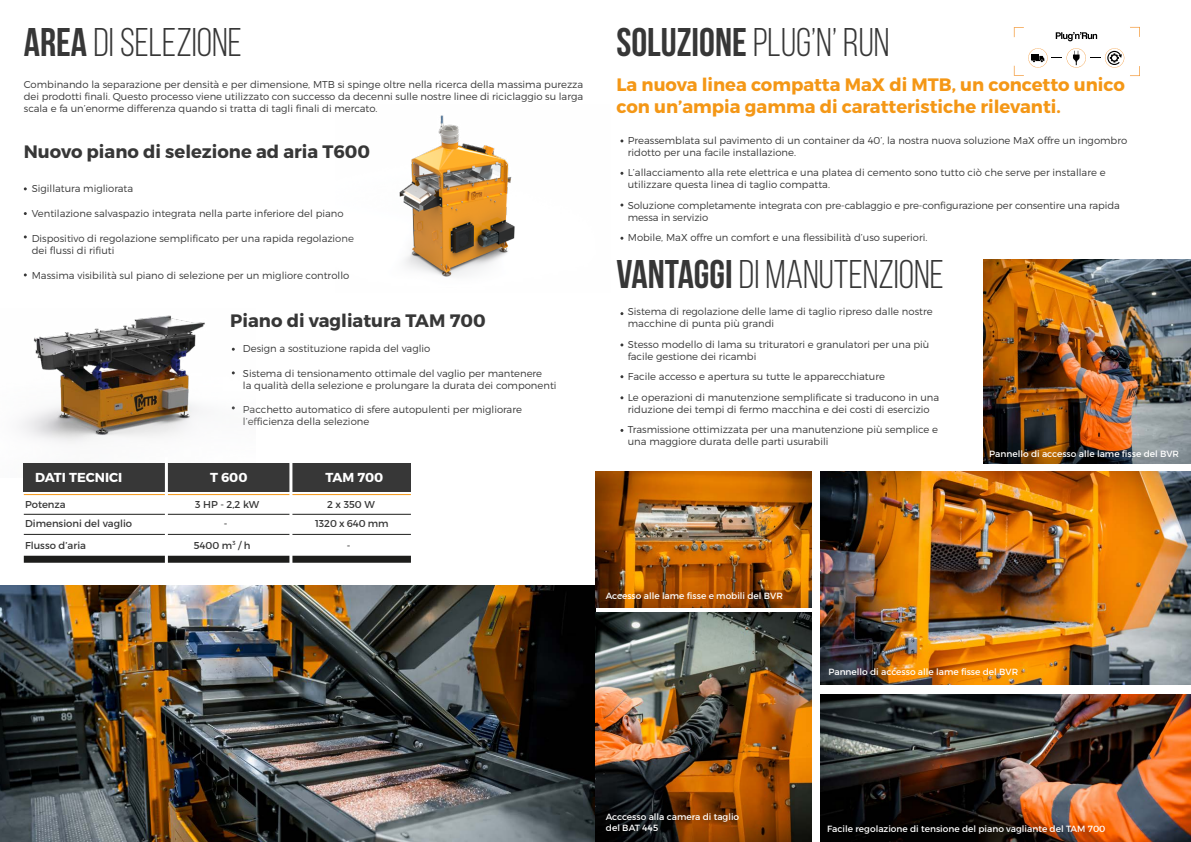
<style>
.page{position:relative;width:1191px;height:842px;background:#fff}
.page>*{position:absolute;margin:0;border:0;box-sizing:border-box;transform-origin:0 0}
.t1{font:40px "Bebas Neue";color:#373737}
.t2{font:700 18px/21.6px "Montserrat";color:#f49716}
.t3{font:700 18px "Montserrat";color:#373737}
.t4{font:700 13px "Montserrat";color:#fff}
.t5{font:300 10px/12px "Montserrat";color:#373737}
.t6{font:10px "Montserrat";color:#373737}
.t7{font:9px/10.8px "Montserrat";color:#fff}
.s1{font-weight:700}
</style>
<div class="page">
<img style="left:399px;top:115px;width:116px;height:162px">
<img style="left:0;top:585px;width:595px;height:257px">
<img style="left:21px;top:315px;width:214px;height:163px">
<img style="left:984px;top:260px;width:207px;height:203px">
<img style="left:820px;top:471px;width:371px;height:214px">
<img style="left:595px;top:471px;width:216px;height:136px">
<img style="left:595px;top:612px;width:216px;height:230px">
<img style="left:820px;top:694px;width:371px;height:148px">
<div style="left:24px;top:463px;width:387px;height:28px;background:#373737"></div>
<hr style="left:24px;top:494px;width:387px;height:1px;background:#f49716">
<hr style="left:24px;top:534px;width:387px;height:1px;background:#1d1d1b">
<hr style="left:24px;top:514px;width:387px;height:1px;background:#1d1d1b">
<div style="left:24px;top:556px;width:387px;height:7px;background:#1d1d1b"></div>
<hr style="left:165px;top:457px;width:3px;height:111px;background:#fff">
<hr style="left:289px;top:457px;width:3px;height:111px;background:#fff">
<svg style="left:1055px;top:32px;width:42px;height:9px"></svg>
<svg style="left:1014px;top:27px;width:9px;height:10px"></svg>
<svg style="left:1130px;top:27px;width:10px;height:10px"></svg>
<svg style="left:1130px;top:66px;width:10px;height:10px"></svg>
<svg style="left:1014px;top:48px;width:110px;height:28px"></svg>
<p class="t1" style="left:24px;top:20px;width:219px"><span class="s1">AREA</span> DI SELEZIONE</p>
<p class="t1" style="left:616px;top:20px;width:274px"><span class="s1">SOLUZIONE</span> PLUG’N’ RUN</p>
<p class="t5" style="left:24px;top:79px;width:561px;text-align:justify">Combinando la separazione per densità e per dimensione, MTB si spinge oltre nella ricerca della massima purezza dei prodotti finali. Questo processo viene utilizzato con successo da decenni sulle nostre linee di riciclaggio su larga scala e fa un’enorme differenza quando si tratta di tagli finali di mercato.</p>
<p class="t2" style="left:616px;top:74px;width:510px">La nuova linea compatta MaX di MTB, un concetto unico con un’ampia gamma di caratteristiche rilevanti.</p>
<p class="t3" style="left:24px;top:141px;width:348px">Nuovo piano di selezione ad aria T600</p>
<p class="t5" style="left:32px;top:183px;width:103px">Sigillatura migliorata</p>
<p class="t5" style="left:32px;top:207px;width:313px">Ventilazione salvaspazio integrata nella parte inferiore del piano</p>
<p class="t5" style="left:32px;top:232px;width:324px">Dispositivo di regolazione semplificato per una rapida regolazione dei flussi di rifiuti</p>
<p class="t5" style="left:32px;top:269px;width:319px">Massima visibilità sul piano di selezione per un migliore controllo</p>
<p class="t3" style="left:230px;top:309px;width:257px">Piano di vagliatura TAM 700</p>
<p class="t5" style="left:243px;top:342px;width:189px">Design a sostituzione rapida del vaglio</p>
<p class="t5" style="left:243px;top:367px;width:315px">Sistema di tensionamento ottimale del vaglio per mantenere<br>la qualità della selezione e prolungare la durata dei componenti</p>
<p class="t5" style="left:243px;top:403px;width:280px">Pacchetto automatico di sfere autopulenti per migliorare l’efficienza della selezione</p>
<p class="t4" style="left:35px;top:469px;width:89px">DATI TECNICI</p>
<p class="t4" style="left:210px;top:470px;width:39px">T 600</p>
<p class="t4" style="left:325px;top:470px;width:59px">TAM 700</p>
<p class="t6" style="left:25px;top:498px;width:42px">Potenza</p>
<p class="t6" style="left:195px;top:498px;width:66px">3 HP - 2,2 kW</p>
<p class="t6" style="left:327px;top:498px;width:49px">2 x 350 W</p>
<p class="t6" style="left:25px;top:539px;width:62px">Flusso d’aria</p>
<p class="t6" style="left:25px;top:518px;width:108px">Dimensioni del vaglio</p>
<p class="t6" style="left:315px;top:518px;width:75px">1320 x 640 mm</p>
<p class="t6" style="left:224px;top:518px;width:5px">-</p>
<p class="t6" style="left:194px;top:539px;width:58px">5400 m<sup>3</sup> / h</p>
<p class="t6" style="left:347px;top:540px;width:5px">-</p>
<p class="t5" style="left:628px;top:134px;width:501px">Preassemblata sul pavimento di un container da 40’, la nostra nuova soluzione MaX offre un ingombro ridotto per una facile installazione.</p>
<p class="t5" style="left:628px;top:166px;width:479px">L’allacciamento alla rete elettrica e una platea di cemento sono tutto ciò che serve per installare e utilizzare questa linea di taglio compatta.</p>
<p class="t5" style="left:628px;top:199px;width:493px">Soluzione completamente integrata con pre-cablaggio e pre-configurazione per consentire una rapida messa in servizio</p>
<p class="t5" style="left:628px;top:231px;width:301px">Mobile, MaX offre un comfort e una flessibilità d’uso superiori.</p>
<p class="t1" style="left:616px;top:253px;width:329px"><span class="s1">VANTAGGI</span> DI MANUTENZIONE</p>
<p class="t5" style="left:628px;top:306px;width:306px">Sistema di regolazione delle lame di taglio ripreso dalle nostre macchine di punta più grandi</p>
<p class="t5" style="left:628px;top:338px;width:303px">Stesso modello di lama su trituratori e granulatori per una più facile gestione dei ricambi</p>
<p class="t5" style="left:628px;top:371px;width:259px">Facile accesso e apertura su tutte le apparecchiature</p>
<p class="t5" style="left:628px;top:391px;width:313px">Le operazioni di manutenzione semplificate si traducono in una riduzione dei tempi di fermo macchina e dei costi di esercizio</p>
<p class="t5" style="left:628px;top:424px;width:312px">Trasmissione ottimizzata per una manutenzione più semplice e una maggiore durata delle parti usurabili</p>
<p class="t7" style="left:989px;top:448px;width:191px">Pannello di accesso alle lame fisse del BVR</p>
<p class="t7" style="left:606px;top:591px;width:179px">Accesso alle lame fisse e mobili del BVR</p>
<p class="t7" style="left:828px;top:666px;width:191px">Pannello di accesso alle lame fisse del BVR</p>
<p class="t7" style="left:606px;top:812px;width:135px">Acccesso alla camera di taglio del BAT 445</p>
<p class="t7" style="left:827px;top:823px;width:280px">Facile regolazione di tensione del piano vagliante del TAM 700</p>
</div>
